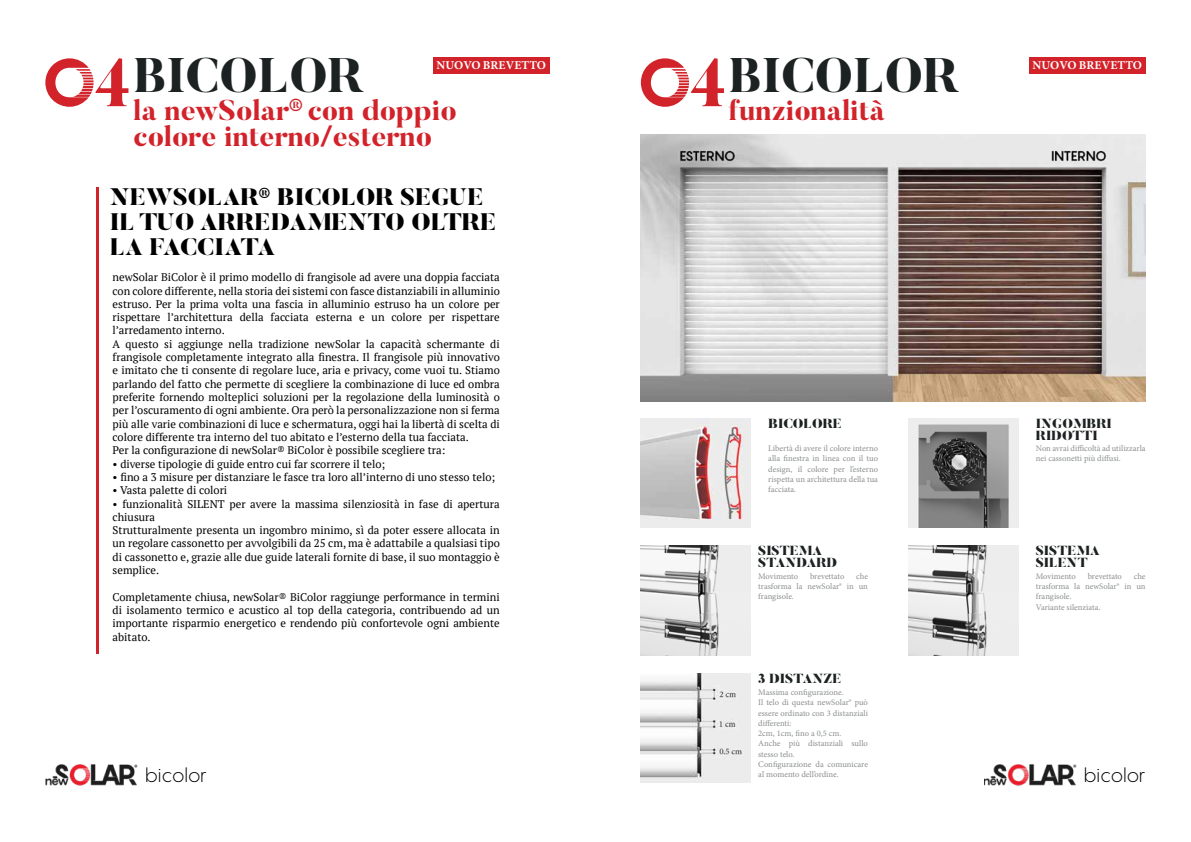
<style>
.page{position:relative;width:1191px;height:842px;background:#fff}
.page>*{position:absolute;margin:0;border:0;box-sizing:border-box;transform-origin:0 0}
.t1{font:800 48.3px "Butler";color:#1c2121}
.t2{font:800 28.4px/26px "Butler";color:#d2232a}
.t3{font:900 23.8px/24.6px "Butler";color:#000}
.t4{font:300 19.4px "Pangram";letter-spacing:-.035em;color:#000}
.t5{font:900 13.1px/11.8px "Butler";color:#1c2121}
.t6{font:700 12px "Minion Pro";letter-spacing:.01em;color:#fff}
.t7{font:11.1px/13.3px "PT Serif";color:#000}
.t8{font:8.6px/10.3px "Minion Pro";color:#8b8e90}
.s1{font-size:67.3px;color:#d2232a}
</style>
<div class="page">
<div style="left:433px;top:57px;width:116px;height:17px;background:#d2232a"></div>
<div style="left:1029px;top:57px;width:116px;height:17px;background:#d2232a"></div>
<svg style="left:45px;top:58px;width:49px;height:49px"></svg>
<hr style="left:96px;top:188px;width:2px;height:466px;background:#d2232a">
<img style="left:45px;top:764px;width:93px;height:21px">
<svg style="left:641px;top:58px;width:48px;height:49px"></svg>
<img style="left:641px;top:134px;width:504px;height:267px">
<img style="left:641px;top:673px;width:109px;height:110px">
<img style="left:908px;top:418px;width:110px;height:110px">
<img style="left:641px;top:546px;width:109px;height:109px">
<img style="left:908px;top:546px;width:110px;height:109px">
<img style="left:641px;top:418px;width:109px;height:110px">
<img style="left:984px;top:764px;width:93px;height:21px">
<h1 class="t1" style="left:94px;top:45px;width:272px"><span class="s1">4</span>BICOLOR</h1>
<h1 class="t1" style="left:689px;top:45px;width:272px"><span class="s1">4</span>BICOLOR</h1>
<p class="t6" style="left:436px;top:57px;width:111px">NUOVO BREVETTO</p>
<p class="t6" style="left:1032px;top:57px;width:111px">NUOVO BREVETTO</p>
<h2 class="t2" style="left:133px;top:98px;width:325px">la newSolar<sup>®</sup> con doppio colore interno/esterno</h2>
<h2 class="t2" style="left:728px;top:98px;width:158px">funzionalità</h2>
<h3 class="t3" style="left:110px;top:186px;width:388px">NEWSOLAR<sup>®</sup> BICOLOR SEGUE<br>IL TUO ARREDAMENTO OLTRE<br>LA FACCIATA</h3>
<p class="t7" style="left:113px;top:270px;width:389px">newSolar BiColor è il primo modello di frangisole ad avere una doppia facciata con colore differente, nella storia dei sistemi con fasce distanziabili in alluminio estruso. Per la prima volta una fascia in alluminio estruso ha un colore per rispettare l’architettura della facciata esterna e un colore per rispettare l’arredamento interno.<br>A questo si aggiunge nella tradizione newSolar la capacità schermante di frangisole completamente integrato alla finestra. Il frangisole più innovativo e imitato che ti consente di regolare luce, aria e privacy, come vuoi tu. Stiamo parlando del fatto che permette di scegliere la combinazione di luce ed ombra preferite fornendo molteplici soluzioni per la regolazione della luminosità o per l’oscuramento di ogni ambiente. Ora però la personalizzazione non si ferma più alle varie combinazioni di luce e schermatura, oggi hai la libertà di scelta di colore differente tra interno del tuo abitato e l’esterno della tua facciata.<br>Per la configurazione di newSolar® BiColor è possibile scegliere tra:</p>
<p class="t7" style="left:113px;top:457px;width:274px">• diverse tipologie di guide entro cui far scorrere il telo;</p>
<p class="t7" style="left:113px;top:470px;width:384px">• fino a 3 misure per distanziare le fasce tra loro all’interno di uno stesso telo;</p>
<p class="t7" style="left:113px;top:483px;width:116px">• Vasta palette di colori</p>
<p class="t7" style="left:113px;top:497px;width:389px">• funzionalità SILENT per avere la massima silenziosità in fase di apertura chiusura<br>Strutturalmente presenta un ingombro minimo, sì da poter essere allocata in un regolare cassonetto per avvolgibili da 25 cm, ma è adattabile a qualsiasi tipo di cassonetto e, grazie alle due guide laterali fornite di base, il suo montaggio è semplice.</p>
<p class="t7" style="left:113px;top:590px;width:389px;text-align:justify">Completamente chiusa, newSolar® BiColor raggiunge performance in termini di isolamento termico e acustico al top della categoria, contribuendo ad un importante risparmio energetico e rendendo più confortevole ogni ambiente abitato.</p>
<p class="t5" style="left:768px;top:418px;width:75px">BICOLORE</p>
<p class="t8" style="left:768px;top:443px;width:111px;text-align:justify">Libertà di avere il colore interno alla finestra in linea con il tuo design, il colore per l’esterno rispetta un architettura della tua facciata.</p>
<p class="t5" style="left:1035px;top:418px;width:78px">INGOMBRI<br>RIDOTTI</p>
<p class="t8" style="left:1035px;top:443px;width:111px">Non avrai difficoltà ad utilizzarla nei cassonetti più diffusi.</p>
<p class="t5" style="left:758px;top:545px;width:81px">SISTEMA<br>STANDARD</p>
<p class="t8" style="left:758px;top:571px;width:42px">Movimento</p>
<p class="t8" style="left:810px;top:571px;width:36px">brevettato</p>
<p class="t8" style="left:758px;top:571px;width:111px;text-align:justify;text-indent:98px">che trasforma la newSolar® in un frangisole.</p>
<p class="t5" style="left:1035px;top:545px;width:66px">SISTEMA<br>SILENT</p>
<p class="t8" style="left:1035px;top:571px;width:42px">Movimento</p>
<p class="t8" style="left:1087px;top:571px;width:36px">brevettato</p>
<p class="t8" style="left:1035px;top:571px;width:111px;text-indent:98px">che trasforma la newSolar® in un frangisole.<br>Variante silenziata.</p>
<p class="t5" style="left:758px;top:673px;width:85px">3 DISTANZE</p>
<p class="t8" style="left:758px;top:687px;width:111px">Massima configurazione.<br>Il telo di questa newSolar® può essere ordinato con 3 distanziali differenti:<br>2cm, 1cm, fino a 0,5 cm.<br>Anche più distanziali sullo stesso telo.<br>Configurazione da comunicare al momento dell’ordine.</p>
<h3 class="t4" style="left:145px;top:762px;width:64px">bicolor</h3>
<h3 class="t4" style="left:1083px;top:762px;width:64px">bicolor</h3>
</div>
